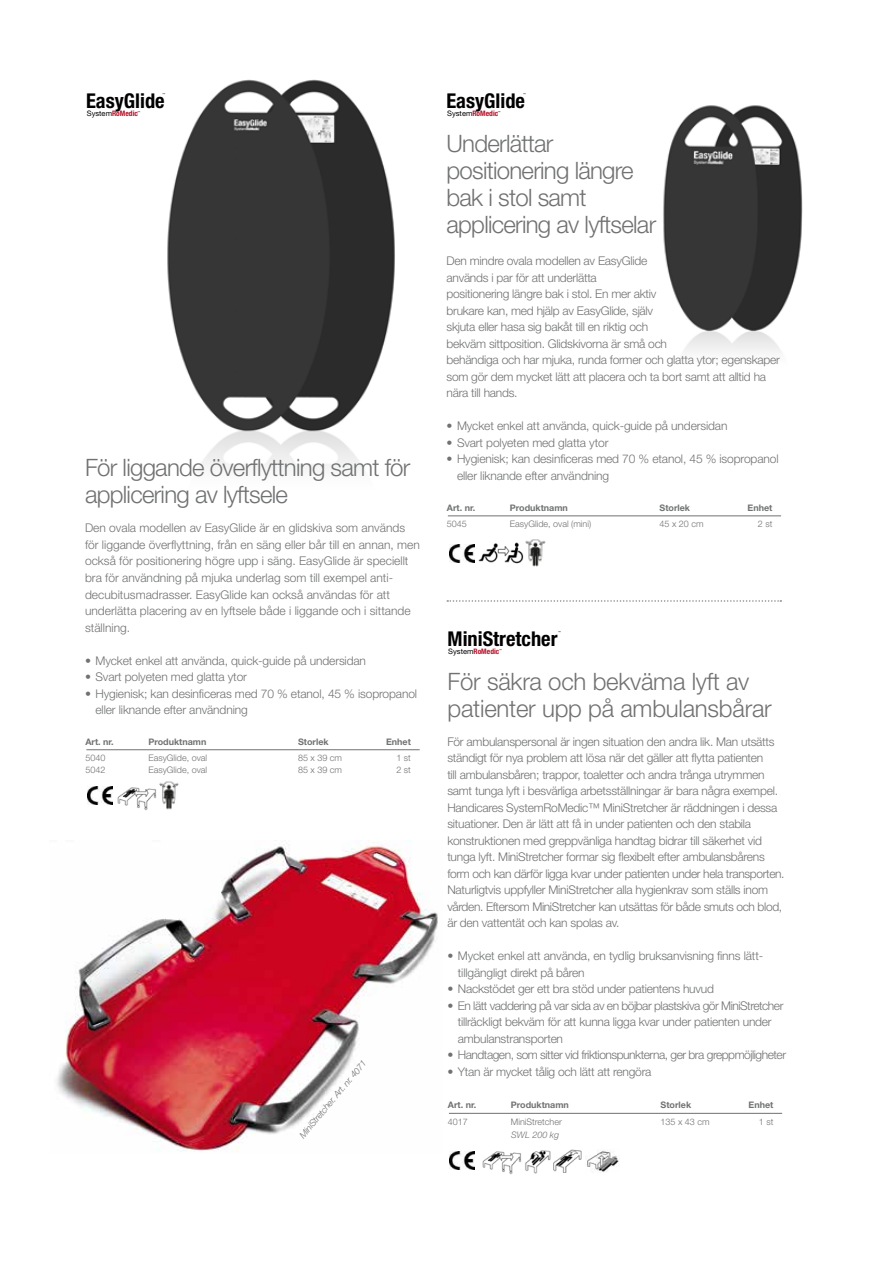
<style>
.page{position:relative;width:893px;height:1263px;background:#fff}
.page>*{position:absolute;margin:0;border:0;box-sizing:border-box;transform-origin:0 0}
.t1{font:300 24px/27px "Helvetica Neue";letter-spacing:-.03em;color:#707172}
.t2{font:300 24px/27px "Helvetica Neue";letter-spacing:-.01em;color:#707172}
.t3{font:700 condensed 20.4px "Helvetica Neue";color:#000}
.t4{font:300 12px/16.5px "Helvetica Neue";letter-spacing:-.02em;color:#707172}
.t5{font:300 12px/16.5px "Helvetica Neue";color:#707172}
.t6{font:300 12px "Helvetica Neue";letter-spacing:-.04em;color:#707172}
.t7{font:300 9px "Helvetica Neue";color:#707172}
.t8{font:700 9px "Helvetica Neue";color:#707172}
.t9{font:italic 300 9px "Helvetica Neue";color:#707172}
.t10{font:700 condensed 7.5px "Helvetica Neue";color:#b70f27}
.t11{font:2.7px "Helvetica Neue";color:#000}
.s1{font-weight:400;font-stretch:normal;color:#000}
</style>
<div class="page">
<img style="left:450px;top:1151px;width:25px;height:19px">
<img style="left:482px;top:1151px;width:40px;height:24px">
<img style="left:525px;top:1150px;width:26px;height:24px">
<img style="left:553px;top:1149px;width:28px;height:23px">
<img style="left:587px;top:1150px;width:32px;height:22px">
<img style="left:449px;top:544px;width:25px;height:18px">
<img style="left:478px;top:542px;width:46px;height:22px">
<img style="left:525px;top:539px;width:21px;height:28px">
<img style="left:87px;top:786px;width:25px;height:19px">
<img style="left:117px;top:787px;width:40px;height:24px">
<img style="left:159px;top:781px;width:20px;height:29px">
<img style="left:56px;top:841px;width:382px;height:311px">
<img style="left:167px;top:79px;width:228px;height:388px">
<hr style="left:86px;top:749px;width:334px;height:1px;background:#707172">
<hr style="left:448px;top:516px;width:333px;height:1px;background:#707172">
<svg style="left:447px;top:600px;width:334px;height:2px"></svg>
<img style="left:663px;top:105px;width:140px;height:248px">
<hr style="left:449px;top:1113px;width:333px;height:1px;background:#707172">
<h2 class="t3" style="left:86px;top:88px;width:80px">EasyGlide</h2>
<h2 class="t3" style="left:446px;top:88px;width:80px">EasyGlide</h2>
<p class="t11" style="left:163px;top:93px;width:4px">™</p>
<p class="t11" style="left:523px;top:93px;width:4px">™</p>
<p class="t10" style="left:87px;top:109px;width:53px"><span class="s1">System</span>RoMedic</p>
<p class="t10" style="left:447px;top:109px;width:53px"><span class="s1">System</span>RoMedic</p>
<p class="t11" style="left:138px;top:110px;width:4px">™</p>
<p class="t11" style="left:498px;top:110px;width:4px">™</p>
<h1 class="t1" style="left:85px;top:453px;width:327px">För liggande överflyttning samt för applicering av lyftsele</h1>
<p class="t5" style="left:85px;top:520px;width:336px">Den ovala modellen av EasyGlide är en glidskiva som används för liggande överflyttning, från en säng eller bår till en annan, men också för positionering högre upp i säng. EasyGlide är speciellt bra för användning på mjuka underlag som till exempel anti&shy;decubitusmadrasser. EasyGlide kan också användas för att underlätta placering av en lyftsele både i liggande och i sittande ställning.</p>
<p class="t4" style="left:85px;top:652px;width:283px">• Mycket enkel att använda, quick-guide på undersidan</p>
<p class="t4" style="left:85px;top:668px;width:163px">• Svart polyeten med glatta ytor</p>
<p class="t4" style="left:96px;top:685px;width:323px;text-indent:-10px">• Hygienisk; kan desinficeras med 70 % etanol, 45 % isopropanol eller liknande efter användning</p>
<p class="t8" style="left:85px;top:736px;width:30px">Art. nr.</p>
<p class="t8" style="left:148px;top:736px;width:60px">Produktnamn</p>
<p class="t8" style="left:298px;top:736px;width:32px">Storlek</p>
<p class="t8" style="left:386px;top:736px;width:26px">Enhet</p>
<p class="t7" style="left:85px;top:752px;width:22px">5040</p>
<p class="t7" style="left:148px;top:752px;width:60px">EasyGlide, oval</p>
<p class="t7" style="left:298px;top:752px;width:46px">85 x 39 cm</p>
<p class="t7" style="left:396px;top:752px;width:16px">1 st</p>
<p class="t7" style="left:85px;top:764px;width:22px">5042</p>
<p class="t7" style="left:148px;top:764px;width:60px">EasyGlide, oval</p>
<p class="t7" style="left:298px;top:764px;width:46px">85 x 39 cm</p>
<p class="t7" style="left:396px;top:764px;width:16px">2 st</p>
<p class="t9" style="left:297px;top:1133px;width:100px;rotate:-50deg">MiniStretcher. Art. nr. 4071</p>
<h1 class="t1" style="left:446px;top:129px;width:211px">Underlättar positionering längre bak i stol samt applicering av lyftselar</h1>
<p class="t4" style="left:446px;top:252px;width:335px">Den mindre ovala modellen av EasyGlide<br>används i par för att underlätta<br>positionering längre bak i stol. En mer aktiv<br>brukare kan, med hjälp av EasyGlide, själv<br>skjuta eller hasa sig bakåt till en riktig och<br>bekväm sittposition. Glidskivorna är små och<br>behändiga och har mjuka, runda former och glatta ytor; egenskaper som gör dem mycket lätt att placera och ta bort samt att alltid ha nära till hands.</p>
<p class="t4" style="left:446px;top:417px;width:283px">• Mycket enkel att använda, quick-guide på undersidan</p>
<p class="t4" style="left:446px;top:434px;width:163px">• Svart polyeten med glatta ytor</p>
<p class="t4" style="left:457px;top:450px;width:323px;text-indent:-10px">• Hygienisk; kan desinficeras med 70 % etanol, 45 % isopropanol eller liknande efter användning</p>
<p class="t8" style="left:447px;top:502px;width:30px">Art. nr.</p>
<p class="t8" style="left:510px;top:502px;width:60px">Produktnamn</p>
<p class="t8" style="left:659px;top:502px;width:32px">Storlek</p>
<p class="t8" style="left:747px;top:502px;width:26px">Enhet</p>
<p class="t7" style="left:447px;top:518px;width:22px">5045</p>
<p class="t7" style="left:510px;top:518px;width:83px">EasyGlide, oval (mini)</p>
<p class="t7" style="left:659px;top:518px;width:46px">45 x 20 cm</p>
<p class="t7" style="left:758px;top:518px;width:16px">2 st</p>
<h2 class="t3" style="left:448px;top:626px;width:111px">MiniStretcher</h2>
<p class="t11" style="left:558px;top:631px;width:4px">™</p>
<p class="t10" style="left:448px;top:647px;width:53px"><span class="s1">System</span>RoMedic</p>
<p class="t11" style="left:499px;top:648px;width:4px">™</p>
<h1 class="t2" style="left:448px;top:667px;width:326px">För säkra och bekväma lyft av patienter upp på ambulansbårar</h1>
<p class="t4" style="left:447px;top:733px;width:339px">För ambulanspersonal är ingen situation den andra lik. Man utsätts ständigt för nya problem att lösa när det gäller att flytta patienten<br>till ambulansbåren; trappor, toaletter och andra trånga utrymmen samt tunga lyft i besvärliga arbetsställningar är bara några exempel.<br>Handicares SystemRoMedic™ MiniStretcher är räddningen i dessa situationer. Den är lätt att få in under patienten och den stabila konstruktionen med greppvänliga handtag bidrar till säkerhet vid tunga lyft. MiniStretcher formar sig flexibelt efter ambulansbårens form och kan därför ligga kvar under patienten under hela transporten.<br>Naturligtvis uppfyller MiniStretcher alla hygienkrav som ställs inom vården. Eftersom MiniStretcher kan utsättas för både smuts och blod, är den vattentät och kan spolas av.</p>
<p class="t4" style="left:458px;top:947px;width:307px;text-indent:-10px">• Mycket enkel att använda, en tydlig bruksanvisning finns lätt&shy;tillgängligt direkt på båren</p>
<p class="t4" style="left:447px;top:980px;width:268px">• Nackstödet ger ett bra stöd under patientens huvud</p>
<p class="t4" style="left:458px;top:997px;width:327px;text-indent:-10px">• En lätt vaddering på var sida av en böjbar plastskiva gör MiniStretcher tillräckligt bekväm för att kunna ligga kvar under patienten under ambulanstransporten</p>
<p class="t6" style="left:447px;top:1048px;width:340px">• Handtagen, som sitter vid friktionspunkterna, ger bra greppmöjligheter</p>
<p class="t4" style="left:447px;top:1063px;width:206px">• Ytan är mycket tålig och lätt att rengöra</p>
<p class="t8" style="left:448px;top:1100px;width:30px">Art. nr.</p>
<p class="t8" style="left:511px;top:1100px;width:60px">Produktnamn</p>
<p class="t8" style="left:660px;top:1100px;width:32px">Storlek</p>
<p class="t8" style="left:749px;top:1100px;width:26px">Enhet</p>
<p class="t7" style="left:448px;top:1116px;width:22px">4017</p>
<p class="t7" style="left:511px;top:1116px;width:53px">MiniStretcher</p>
<p class="t7" style="left:660px;top:1116px;width:51px">135 x 43 cm</p>
<p class="t7" style="left:759px;top:1116px;width:16px">1 st</p>
<p class="t9" style="left:511px;top:1129px;width:49px">SWL 200 kg</p>
</div>
